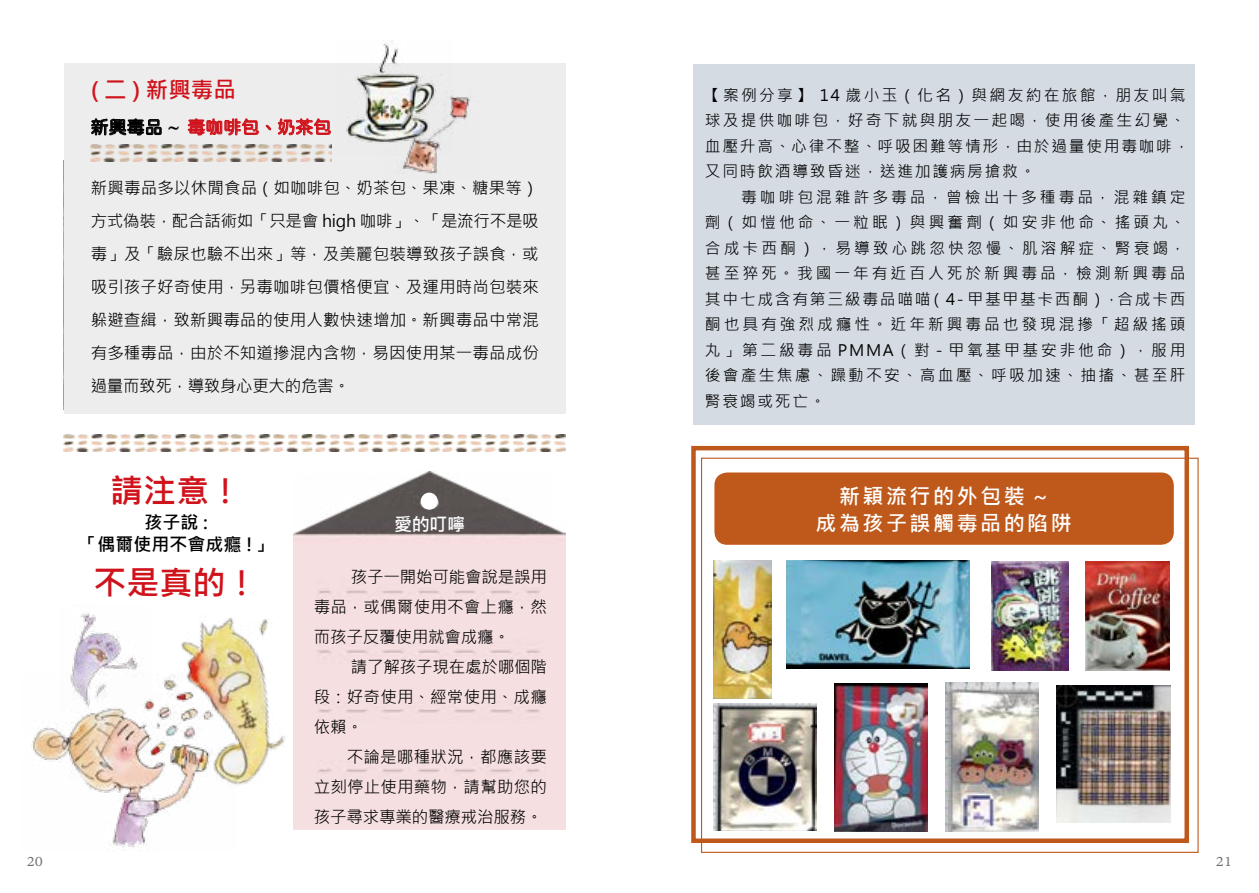
<style>
.page{position:relative;width:1259px;height:893px;background:#fff}
.page>*{position:absolute;margin:0;border:0;box-sizing:border-box;transform-origin:0 0}
.t1{font:700 33px "Microsoft Jheng Hei";color:#d0121b}
.t2{font:700 22.5px "Microsoft Jheng Hei";color:#d0121b}
.t3{font:700 21px/27px "Microsoft Jheng Hei";letter-spacing:.12em;color:#fff;text-align:center}
.t4{font:700 18px/21.6px "Microsoft Jheng Hei";color:#000;text-align:center}
.t5{font:18px "jf openhuninn 1.1";color:#d0121b}
.t6{font:18px "Adobe Devanagari";color:#767171}
.t7{font:700 18px "Microsoft Jheng Hei";color:#fff}
.t8{font:16.5px/30px "Microsoft Jheng Hei";letter-spacing:.01em;color:#000;text-align:justify}
.t9{font:15.75px/25.5px "Microsoft Jheng Hei";letter-spacing:.145em;color:#000}
.s1{color:#000}
.s2{font-size:21px;color:#000}
</style>
<div class="page">
<div style="left:691px;top:446px;width:498px;height:397px;border:4px solid #bf591b"></div>
<div style="left:693px;top:64px;width:501px;height:360px;background:#d4dbe3"></div>
<div style="left:64px;top:64px;width:502px;height:350px;background:#ededed"></div>
<img style="left:64px;top:434px;width:502px;height:17px">
<img style="left:32px;top:711px;width:135px;height:140px">
<img style="left:146px;top:617px;width:139px;height:194px">
<img style="left:70px;top:613px;width:80px;height:98px">
<img style="left:293px;top:472px;width:273px;height:357px">
<div style="left:421px;top:493px;width:17px;height:17px;background:#fff;border-radius:50%"></div>
<div style="left:714px;top:472px;width:459px;height:73px;background:#bf591b;border-radius:13px"></div>
<img style="left:713px;top:560px;width:58px;height:138px">
<img style="left:787px;top:560px;width:182px;height:108px">
<img style="left:991px;top:561px;width:77px;height:110px">
<img style="left:1086px;top:561px;width:83px;height:110px">
<img style="left:946px;top:683px;width:93px;height:149px">
<img style="left:834px;top:683px;width:93px;height:149px">
<img style="left:1056px;top:685px;width:114px;height:137px">
<img style="left:713px;top:704px;width:103px;height:127px">
<img style="left:91px;top:145px;width:240px;height:16px">
<svg style="left:91px;top:119px;width:70px;height:17px"></svg>
<svg style="left:188px;top:119px;width:71px;height:17px"></svg>
<svg style="left:266px;top:125px;width:5px;height:5px"></svg>
<svg style="left:278px;top:118px;width:53px;height:17px"></svg>
<img style="left:336px;top:41px;width:117px;height:102px">
<img style="left:382px;top:91px;width:88px;height:83px">
<h2 class="t2" style="left:91px;top:75px;width:147px">( 二 ) 新興毒品</h2>
<p class="t5" style="left:91px;top:115px;width:242px"><span class="s1">新興毒品</span> <span class="s2">~</span> 毒咖啡包、奶茶包</p>
<p class="t8" style="left:91px;top:171px;width:450px;line-height:33px">新興毒品多以休閒食品（如咖啡包、奶茶包、果凍、糖果等）方式偽裝，配合話術如「只是會 high 咖啡」、「是流行不是吸毒」及「驗尿也驗不出來」等，及美麗包裝導致孩子誤食，或吸引孩子好奇使用，另毒咖啡包價格便宜、及運用時尚包裝來躲避查緝，致新興毒品的使用人數快速增加。新興毒品中常混有多種毒品，由於不知道摻混內含物，易因使用某一毒品成份過量而致死，導致身心更大的危害。</p>
<h1 class="t1" style="left:110px;top:470px;width:133px">請注意！</h1>
<p class="t4" style="left:79px;top:512px;width:195px">孩子說 :<br>「偶爾使用不會成癮 !」</p>
<h1 class="t1" style="left:94px;top:562px;width:167px">不是真的！</h1>
<p class="t7" style="left:394px;top:513px;width:72px">愛的叮嚀</p>
<p class="t8" style="left:314px;top:562px;width:235px;text-indent:37px">孩子一開始可能會說是誤用毒品，或偶爾使用不會上癮，然而孩子反覆使用就會成癮。</p>
<p class="t8" style="left:314px;top:652px;width:235px;text-align:left;text-indent:37px">請了解孩子現在處於哪個階段：好奇使用、經常使用、成癮依賴。<br>　　不論是哪種狀況，都應該要立刻停止使用藥物，請幫助您的孩子尋求專業的醫療戒治服務。</p>
<p class="t9" style="left:705px;top:82px;width:486px">【案例分享】 14 歲小玉（化名）與網友約在旅館，朋友叫氣球及提供咖啡包，好奇下就與朋友一起喝，使用後產生幻覺、血壓升高、心律不整、呼吸困難等情形，由於過量使用毒咖啡，又同時飲酒導致昏迷，送進加護病房搶救。<br>　　毒咖啡包混雜許多毒品，曾檢出十多種毒品，混雜鎮定劑（如愷他命、一粒眠）與興奮劑（如安非他命、搖頭丸、合成卡西酮），易導致心跳忽快忽慢、肌溶解症、腎衰竭，甚至猝死。我國一年有近百人死於新興毒品，檢測新興毒品其中七成含有第三級毒品喵喵（4- 甲基甲基卡西酮），合成卡西酮也具有強烈成癮性。近年新興毒品也發現混摻「超級搖頭丸」第二級毒品 PMMA（對 - 甲氧基甲基安非他命），服用後會產生焦慮、躁動不安、高血壓、呼吸加速、抽搐、甚至肝腎衰竭或死亡。</p>
<h3 class="t3" style="left:815px;top:483px;width:258px">新穎流行的外包裝 ~<br>成為孩子誤觸毒品的陷阱</h3>
<p class="t6" style="left:27px;top:851px;width:18px">20</p>
<p class="t6" style="left:1215px;top:851px;width:18px">21</p>
</div>
